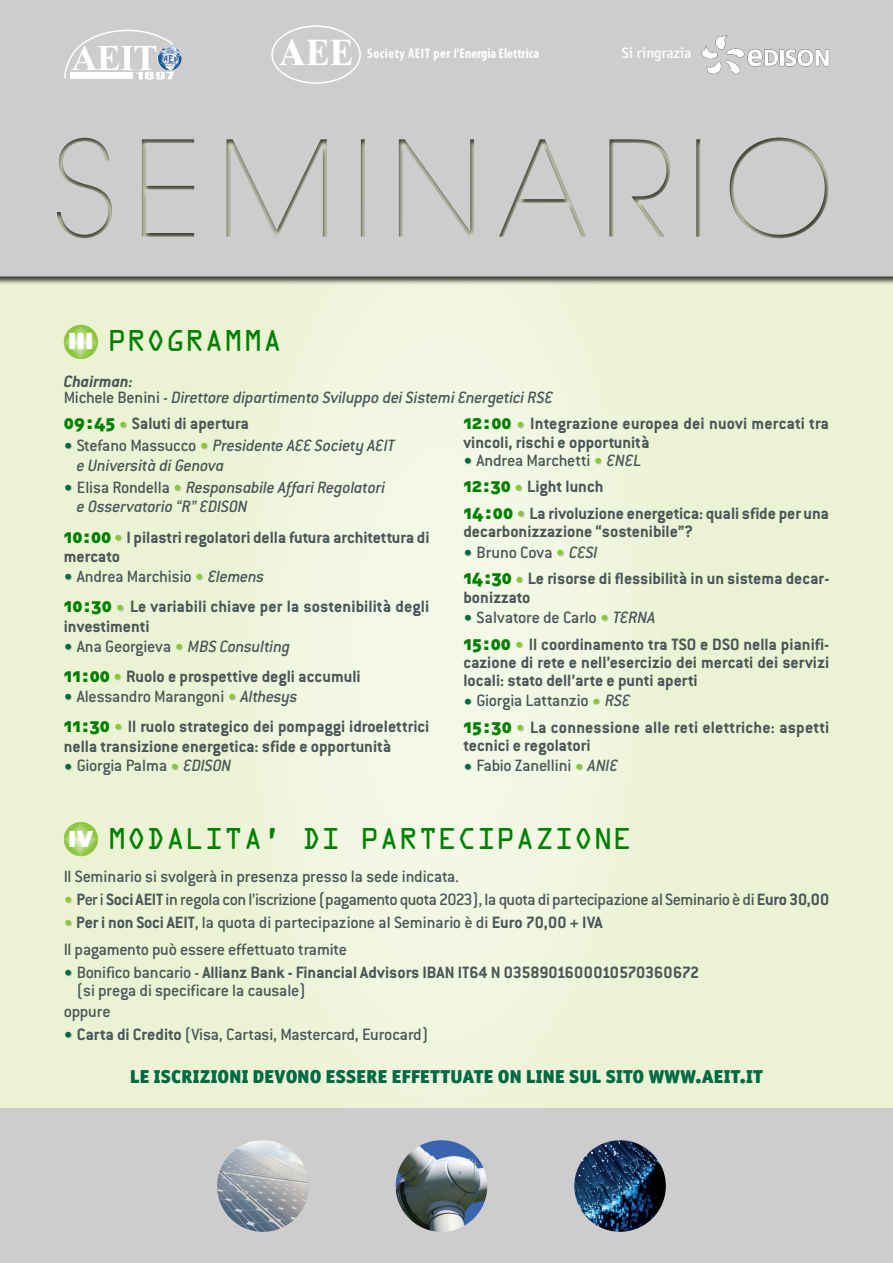
<style>
.page{position:relative;width:893px;height:1263px;background:#fff}
.page>*{position:absolute;margin:0;border:0;box-sizing:border-box;transform-origin:0 0}
.t1{font:700 36.6px "Times Ten";color:#fff;scale:.89 1}
.t2{font:27px "OCRA Std";color:#008000}
.t3{font:900 18.75px "Officina San ITC";letter-spacing:.01em;color:#026a43}
.t4{font:700 18px/26.7px "Conduit ITC";color:#4a5657}
.t5{font:500 18px/27.3px "Conduit ITC";letter-spacing:-.015em;color:#4a5657}
.t6{font:italic 500 18px/19.6px "Conduit ITC";letter-spacing:-.015em;color:#4a5657}
.t7{font:500 15px "Officina San ITC";color:#fff}
.t8{font:700 condensed 13.95px "Myriad Pro";color:#fff}
.s1{font-family:"Helvetica";font-weight:900;font-size:22.35px;color:#fff}
.s2{font-weight:700}
.s3{font-style:normal}
.s4{font-family:"OCRF Bold OSF";font-weight:400;color:#008000}
.s5{font-family:"Arial";font-weight:900;color:#8bc63e}
.s6{font-family:"Arial";font-weight:900;font-style:normal;color:#026a43}
.s7{font-family:"Arial";font-weight:900;font-style:normal;color:#8bc63e}
.s8{font-family:"Arial";font-weight:900;color:#026a43}
.s9{font-weight:500}
.s10{font-weight:500;font-style:italic}
.s11{font-style:italic}
</style>
<div class="page">
<div style="left:0;top:106px;width:893px;height:1093px;background:#ecf3d4"></div>
<div style="left:211px;top:106px;width:463px;height:1093px;background:#f0f6df"></div>
<div style="left:0;top:1108px;width:893px;height:155px;background:#cecdcd"></div>
<svg style="left:64px;top:325px;width:34px;height:34px"></svg>
<svg style="left:64px;top:822px;width:34px;height:34px"></svg>
<img style="left:0;top:276px;width:893px;height:12px">
<div style="left:0;top:0;width:893px;height:276px;background:#cecdcd"></div>
<img style="left:217px;top:1140px;width:92px;height:92px;border-radius:50%">
<img style="left:396px;top:1140px;width:91px;height:92px;border-radius:50%">
<img style="left:574px;top:1140px;width:92px;height:92px;border-radius:50%">
<img style="left:701px;top:35px;width:128px;height:40px">
<img style="left:157px;top:46px;width:25px;height:25px;border-radius:50%">
<svg style="left:63px;top:29px;width:112px;height:62px"></svg>
<svg style="left:271px;top:25px;width:90px;height:59px"></svg>
<h1 class="t1" style="left:279px;top:39px;width:85px">AEE</h1>
<p class="t8" style="left:367px;top:45px;width:174px">Society AEIT per l’Energia Elettrica</p>
<p class="t7" style="left:622px;top:47px;width:71px">Si ringrazia</p>
<h2 class="t2" style="left:68px;top:326px;width:216px"><span class="s1">III</span> PROGRAMMA</h2>
<p class="t6" style="left:64px;top:374px;width:491px;line-height:16.5px"><span class="s2">Chairman:<br></span><span class="s3">Michele Benini -</span> Direttore dipartimento Sviluppo dei Sistemi Energetici RSE</p>
<p class="t4" style="left:64px;top:412px;width:187px"><span class="s4">09:45</span> <span class="s5">•</span> Saluti di apertura</p>
<p class="t6" style="left:77px;top:437px;width:320px;text-indent:-13px"><span class="s6">•</span> <span class="s3">Stefano Massucco</span> <span class="s7">•</span> Presidente AEE Society AEIT e Università di Genova</p>
<p class="t6" style="left:77px;top:479px;width:310px;text-indent:-13px"><span class="s6">•</span> <span class="s3">Elisa Rondella</span> <span class="s7">•</span> Responsabile Affari Regolatori e Osservatorio “R” EDISON</p>
<p class="t4" style="left:64px;top:529px;width:367px;line-height:19.6px"><span class="s4">10:00</span> <span class="s5">•</span> I pilastri regolatori della futura architettura di mercato</p>
<p class="t4" style="left:64px;top:563px;width:367px;line-height:30.3px"><span class="s8">•</span> <span class="s9">Andrea Marchisio</span> <span class="s5">•</span> <span class="s10">Elemens<br></span><span class="s4">10:30</span> <span class="s5">•</span> Le variabili chiave per la sostenibilità degli</p>
<p class="t4" style="left:64px;top:615px;width:87px">investimenti</p>
<p class="t4" style="left:64px;top:633px;width:298px;line-height:30.3px"><span class="s8">•</span> <span class="s9">Ana Georgieva</span> <span class="s5">•</span> <span class="s10">MBS Consulting<br></span><span class="s4">11:00</span> <span class="s5">•</span> Ruolo e prospettive degli accumuli</p>
<p class="t4" style="left:64px;top:683px;width:367px;line-height:30.3px"><span class="s8">•</span> <span class="s9">Alessandro Marangoni</span> <span class="s5">•</span> <span class="s10">Althesys<br></span><span class="s4">11:30</span> <span class="s5">•</span> Il ruolo strategico dei pompaggi idroelettrici</p>
<p class="t4" style="left:64px;top:735px;width:329px">nella transizione energetica: sfide e opportunità</p>
<p class="t5" style="left:64px;top:754px;width:169px"><span class="s8">•</span> Giorgia Palma <span class="s5">•</span> <span class="s11">EDISON</span></p>
<p class="t4" style="left:463px;top:417px;width:367px;line-height:18.1px"><span class="s4">12:00</span> <span class="s5">•</span> Integrazione europea dei nuovi mercati tra vincoli, rischi e opportunità</p>
<p class="t4" style="left:463px;top:449px;width:367px"><span class="s8">•</span> <span class="s9">Andrea Marchetti</span> <span class="s5">•</span> <span class="s10">ENEL<br></span><span class="s4">12:30</span> <span class="s5">•</span> Light lunch<br><span class="s4">14:00</span> <span class="s5">•</span> La rivoluzione energetica: quali sfide per una</p>
<p class="t4" style="left:463px;top:520px;width:231px">decarbonizzazione “sostenibile”?</p>
<p class="t4" style="left:463px;top:541px;width:367px"><span class="s8">•</span> <span class="s9">Bruno Cova</span> <span class="s5">•</span> <span class="s10">CESI<br></span><span class="s4">14:30</span> <span class="s5">•</span> Le risorse di flessibilità in un sistema decar-</p>
<p class="t4" style="left:463px;top:585px;width:69px">bonizzato</p>
<p class="t4" style="left:463px;top:606px;width:367px"><span class="s8">•</span> <span class="s9">Salvatore de Carlo</span> <span class="s5">•</span> <span class="s10">TERNA<br></span><span class="s4">15:00</span> <span class="s5">•</span> Il coordinamento tra TSO e DSO nella pianifi-</p>
<p class="t4" style="left:463px;top:655px;width:367px;line-height:18.1px">cazione di rete e nell’esercizio dei mercati dei servizi locali: stato dell’arte e punti aperti</p>
<p class="t4" style="left:463px;top:689px;width:367px"><span class="s8">•</span> <span class="s9">Giorgia Lattanzio</span> <span class="s5">•</span> <span class="s10">RSE<br></span><span class="s4">15:30</span> <span class="s5">•</span> La connessione alle reti elettriche: aspetti</p>
<p class="t4" style="left:463px;top:734px;width:129px">tecnici e regolatori</p>
<p class="t5" style="left:463px;top:754px;width:156px"><span class="s8">•</span> Fabio Zanellini <span class="s5">•</span> <span class="s11">ANIE</span></p>
<h2 class="t2" style="left:68px;top:823px;width:566px"><span class="s1">IV</span> MODALITA’ DI PARTECIPAZIONE</h2>
<p class="t5" style="left:64px;top:865px;width:397px">Il Seminario si svolgerà in presenza presso la sede indicata.</p>
<p class="t5" style="left:64px;top:888px;width:767px"><span class="s5">•</span> <span class="s2">P</span>er i <span class="s2">Soci AEIT</span> in regola con l’iscrizione (pagamento quota 2023), la quota di partecipazione al Seminario è di <span class="s2">Euro 30,00</span></p>
<p class="t5" style="left:64px;top:911px;width:540px"><span class="s5">•</span> <span class="s2">Per i non Soci AEIT</span>, la quota di partecipazione al Seminario è di <span class="s2">Euro 70,00 + IVA<br></span>Il pagamento può essere effettuato tramite</p>
<p class="t4" style="left:77px;top:965px;width:624px;line-height:18px;text-indent:-13px"><span class="s8">•</span> <span class="s9">Bonifico bancario -</span> Allianz Bank - Financial Advisors IBAN IT64 N 0358901600010570360672 <span class="s9">(si prega di specificare la causale)</span></p>
<p class="t5" style="left:64px;top:999px;width:48px">oppure</p>
<p class="t5" style="left:64px;top:1022px;width:366px"><span class="s8">•</span> <span class="s2">Carta di Credito</span> (Visa, Cartasi, Mastercard, Eurocard)</p>
<p class="t3" style="left:130px;top:1069px;width:634px">LE ISCRIZIONI DEVONO ESSERE EFFETTUATE ON LINE SUL SITO WWW.AEIT.IT</p>
</div>
